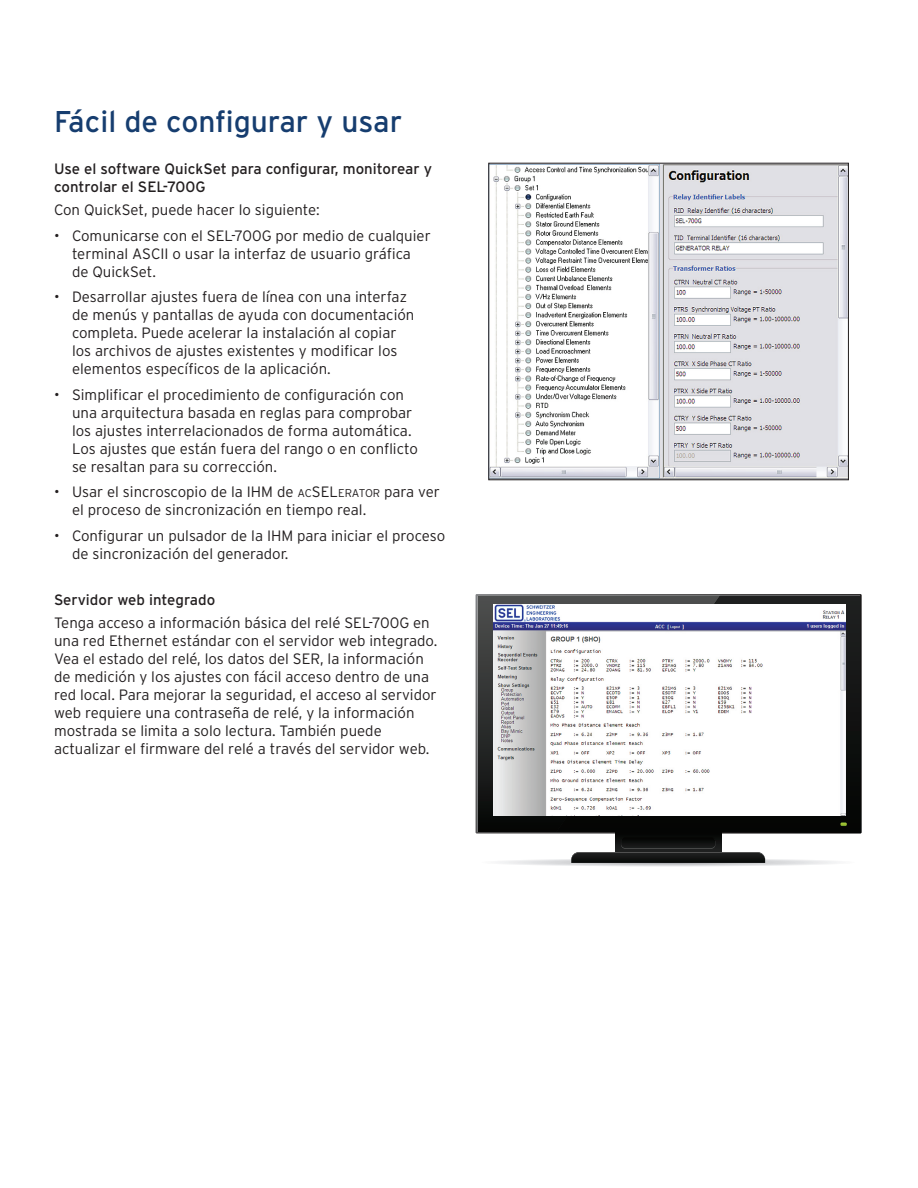
<style>
.page{position:relative;width:918px;height:1188px;background:#fff}
.page>*{position:absolute;margin:0;border:0;box-sizing:border-box;transform-origin:0 0}
.t1{font:30px "Interstate Poly";color:#163d6f}
.t2{font:300 15px/18px "Interstate Poly";color:#231f20}
.t3{font:15px/18px "Interstate Poly";color:#231f20}
.s1{font-size:11.25px}
.s2{font-style:inherit}
</style>
<div class="page">
<div style="left:478px;top:858px;width:380px;height:9px;background:#f8f8f8;border-radius:50%"></div>
<div style="left:483px;top:858px;width:370px;height:8px;background:#f0f1f2;border-radius:50%"></div>
<div style="left:525px;top:859px;width:287px;height:7px;background:#e6e7e9;border-radius:50%"></div>
<div style="left:527px;top:859px;width:283px;height:6px;background:#e6e7e9;border-radius:50%"></div>
<div style="left:532px;top:860px;width:273px;height:5px;background:#e1e2e4;border-radius:50%"></div>
<div style="left:541px;top:860px;width:255px;height:5px;background:#dddee0;border-radius:50%"></div>
<div style="left:550px;top:860px;width:237px;height:5px;background:#d9dadc;border-radius:50%"></div>
<div style="left:561px;top:860px;width:215px;height:5px;background:#d5d6d8;border-radius:50%"></div>
<div style="left:571px;top:860px;width:194px;height:5px;background:#d1d2d4;border-radius:50%"></div>
<hr style="left:579px;top:861px;width:179px;height:3px;background:#cdced0;border-radius:50%">
<hr style="left:588px;top:861px;width:161px;height:3px;background:#c9cacc;border-radius:50%">
<hr style="left:597px;top:861px;width:143px;height:3px;background:#c5c6c8;border-radius:50%">
<hr style="left:606px;top:861px;width:125px;height:3px;background:#c1c2c4;border-radius:50%">
<hr style="left:615px;top:861px;width:107px;height:3px;background:#bcbdc0;border-radius:50%">
<svg style="left:476px;top:594px;width:386px;height:240px;background:#585758"></svg>
<div style="left:615px;top:829px;width:106px;height:29px;background:#050605"></div>
<svg style="left:477px;top:596px;width:383px;height:236px;background:#2e2f2f"></svg>
<svg style="left:840px;top:822px;width:7px;height:4px"></svg>
<svg style="left:571px;top:837px;width:194px;height:26px"></svg>
<img style="left:494px;top:605px;width:351px;height:210px">
<img style="left:490px;top:165px;width:357px;height:313px">
<div style="left:488px;top:163px;width:361px;height:317px;border:1px solid #231f20"></div>
<h1 class="t1" style="left:54px;top:100px;width:350px">Fácil de configurar y usar</h1>
<p class="t3" style="left:54px;top:160px;width:380px">Use el software QuickSet para configurar, monitorear y controlar el SEL‑700G</p>
<p class="t2" style="left:54px;top:200px;width:267px">Con QuickSet, puede hacer lo siguiente:</p>
<p class="t2" style="left:72px;top:225px;width:360px;text-indent:-18px">• Comunicarse con el SEL‑700G por medio de cualquier terminal ASCII o usar la interfaz de usuario gráfica de QuickSet.</p>
<p class="t2" style="left:72px;top:287px;width:344px;text-indent:-18px">• Desarrollar ajustes fuera de línea con una interfaz de menús y pantallas de ayuda con documentación completa. Puede acelerar la instalación al copiar los archivos de ajustes existentes y modificar los elementos específicos de la aplicación.</p>
<p class="t2" style="left:72px;top:384px;width:347px;text-indent:-18px">• Simplificar el procedimiento de configuración con una arquitectura basada en reglas para comprobar los ajustes interrelacionados de forma automática.<br>Los ajustes que están fuera del rango o en conflicto se resaltan para su corrección.</p>
<p class="t2" style="left:72px;top:482px;width:369px;text-indent:-18px">• Usar el sincroscopio de la IHM de <span class="s1">AC</span><span class="s2">SEL</span><span class="s1">ERATOR</span> para ver el proceso de sincronización en tiempo real.</p>
<p class="t2" style="left:72px;top:525px;width:375px;text-indent:-18px">• Configurar un pulsador de la IHM para iniciar el proceso de sincronización del generador.</p>
<p class="t3" style="left:54px;top:591px;width:163px">Servidor web integrado</p>
<p class="t2" style="left:54px;top:613px;width:385px">Tenga acceso a información básica del relé SEL‑700G en una red Ethernet estándar con el servidor web integrado.<br>Vea el estado del relé, los datos del SER, la información de medición y los ajustes con fácil acceso dentro de una red local. Para mejorar la seguridad, el acceso al servidor web requiere una contraseña de relé, y la información mostrada se limita a solo lectura. También puede actualizar el firmware del relé a través del servidor web.</p>
</div>
